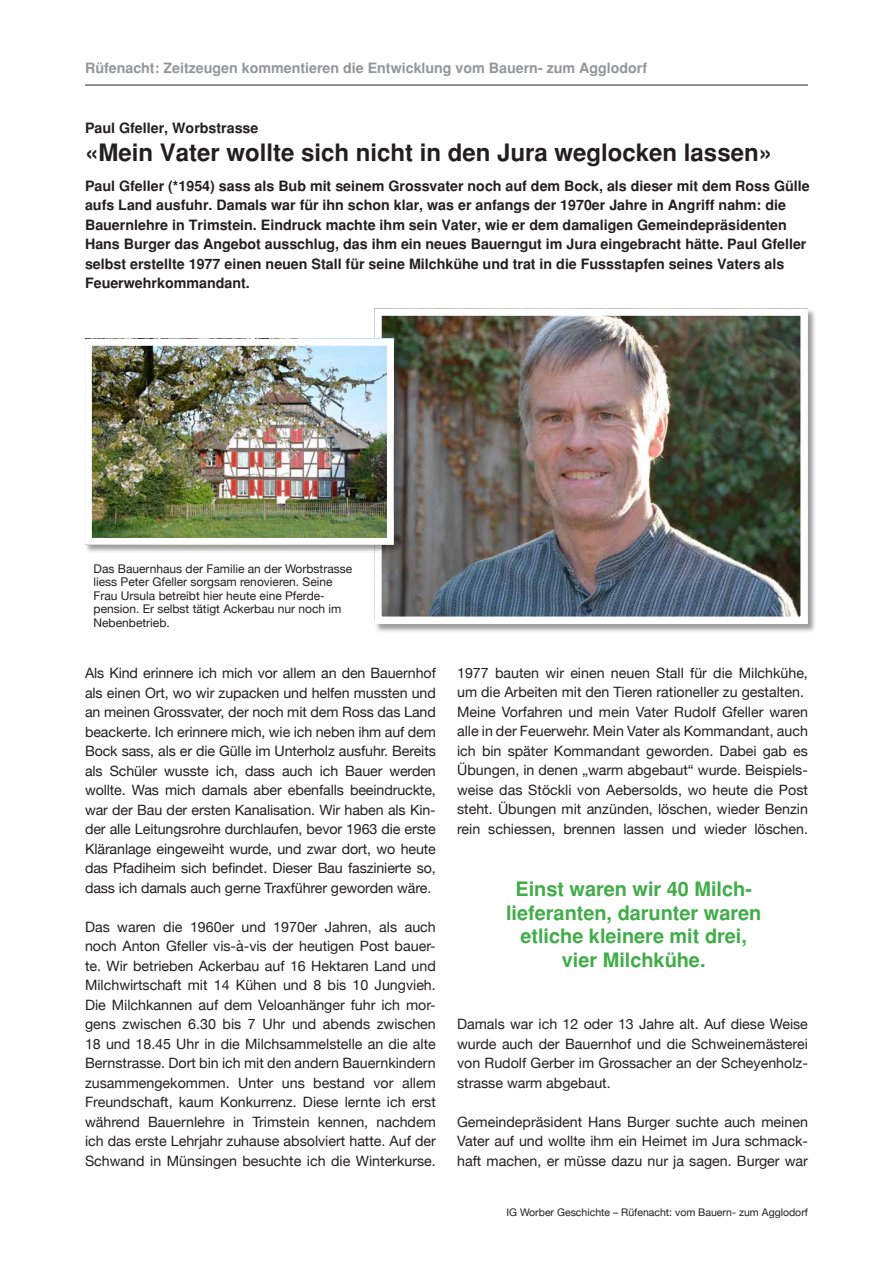
<style>
.page{position:relative;width:893px;height:1263px;background:#fff}
.page>*{position:absolute;margin:0;border:0;box-sizing:border-box;transform-origin:0 0}
.t1{font:700 24px "Helvetica";color:#231f20}
.t2{font:700 19.95px/23.9px "Helvetica";color:#41ad49;text-align:center}
.t3{font:14.25px/19.5px "Helvetica Neue";color:#231f20;text-align:justify}
.t4{font:700 14.25px/19.5px "Helvetica";color:#231f20}
.t5{font:700 14.25px "Helvetica";color:#939598}
.t6{font:12px/13.5px "Helvetica Neue";color:#231f20}
.t7{font:10.5px "Helvetica Neue";color:#231f20}
</style>
<div class="page">
<div style="left:374px;top:308px;width:443px;height:325px;background:#231f20;opacity:.45"></div>
<img style="left:383px;top:317px;width:416px;height:298px">
<div style="left:374px;top:308px;width:434px;height:316px;border:8px solid #fff"></div>
<div style="left:85px;top:338px;width:318px;height:215px;background:#231f20;opacity:.45"></div>
<img style="left:93px;top:347px;width:293px;height:190px">
<div style="left:85px;top:339px;width:309px;height:206px;border:7px solid #fff"></div>
<hr style="left:85px;top:85px;width:723px;height:1px;background:#231f20">
<p class="t5" style="left:85px;top:60px;width:564px">Rüfenacht: Zeitzeugen kommentieren die Entwicklung vom Bauern- zum Agglodorf</p>
<p class="t4" style="left:85px;top:119px;width:175px">Paul Gfeller, Worbstrasse</p>
<h1 class="t1" style="left:85px;top:138px;width:688px">«Mein Vater wollte sich nicht in den Jura weglocken lassen»</h1>
<p class="t4" style="left:85px;top:176px;width:726px">Paul Gfeller (*1954) sass als Bub mit seinem Grossvater noch auf dem Bock, als dieser mit dem Ross Gülle aufs Land ausfuhr. Damals war für ihn schon klar, was er anfangs der 1970er Jahre in Angriff nahm: die Bauernlehre in Trimstein. Eindruck machte ihm sein Vater, wie er dem damaligen Gemeindepräsidenten Hans Burger das Angebot ausschlug, das ihm ein neues Bauerngut im Jura eingebracht hätte. Paul Gfeller selbst erstellte 1977 einen neuen Stall für seine Milchkühe und trat in die Fussstapfen seines Vaters als Feuerwehrkommandant.</p>
<p class="t6" style="left:94px;top:562px;width:260px">Das Bauernhaus der Familie an der Worbstrasse liess Peter Gfeller sorgsam renovieren. Seine Frau Ursula betreibt hier heute eine Pferde&shy;pension. Er selbst tätigt Ackerbau nur noch im Nebenbetrieb.</p>
<p class="t3" style="left:85px;top:664px;width:352px">Als Kind erinnere ich mich vor allem an den Bauernhof als einen Ort, wo wir zupacken und helfen mussten und an meinen Grossvater, der noch mit dem Ross das Land beackerte. Ich erinnere mich, wie ich neben ihm auf dem Bock sass, als er die Gülle im Unterholz ausfuhr. Bereits als Schüler wusste ich, dass auch ich Bauer werden wollte. Was mich damals aber ebenfalls beeindruckte, war der Bau der ersten Kanalisation. Wir haben als Kin&shy;der alle Leitungsrohre durchlaufen, bevor 1963 die erste Kläranlage eingeweiht wurde, und zwar dort, wo heute das Pfadiheim sich befindet. Dieser Bau faszinierte so, dass ich damals auch gerne Traxführer geworden wäre.</p>
<p class="t3" style="left:85px;top:917px;width:352px">Das waren die 1960er und 1970er Jahren, als auch noch Anton Gfeller vis-à-vis der heutigen Post bauer&shy;te. Wir betrieben Ackerbau auf 16 Hektaren Land und Milchwirtschaft mit 14 Kühen und 8 bis 10 Jungvieh.<br>Die Milchkannen auf dem Veloanhänger fuhr ich mor&shy;gens zwischen 6.30 bis 7 Uhr und abends zwischen 18 und 18.45 Uhr in die Milchsammelstelle an die alte Bernstrasse. Dort bin ich mit den andern Bauernkindern zusammengekommen. Unter uns bestand vor allem Freundschaft, kaum Konkurrenz. Diese lernte ich erst während Bauernlehre in Trimstein kennen, nachdem ich das erste Lehrjahr zuhause absolviert hatte. Auf der Schwand in Münsingen besuchte ich die Winterkurse.</p>
<p class="t3" style="left:457px;top:664px;width:352px;text-align:left">1977 bauten wir einen neuen Stall für die Milchkühe, um die Arbeiten mit den Tieren rationeller zu gestalten.<br>Meine Vorfahren und mein Vater Rudolf Gfeller waren alle in der Feuerwehr. Mein Vater als Kommandant, auch ich bin später Kommandant geworden. Dabei gab es Übungen, in denen „warm abgebaut“ wurde. Beispiels&shy;weise das Stöckli von Aebersolds, wo heute die Post steht. Übungen mit anzünden, löschen, wieder Benzin rein schiessen, brennen lassen und wieder löschen.</p>
<h2 class="t2" style="left:506px;top:877px;width:257px">Einst waren wir 40 Milch&shy;lieferanten, darunter waren etliche kleinere mit drei, vier Milchkühe.</h2>
<p class="t3" style="left:457px;top:1015px;width:352px">Damals war ich 12 oder 13 Jahre alt. Auf diese Weise wurde auch der Bauernhof und die Schweinemästerei von Rudolf Gerber im Grossacher an der Scheyenholz&shy;strasse warm abgebaut.</p>
<p class="t3" style="left:457px;top:1112px;width:352px">Gemeindepräsident Hans Burger suchte auch meinen Vater auf und wollte ihm ein Heimet im Jura schmack&shy;haft machen, er müsse dazu nur ja sagen. Burger war</p>
<p class="t7" style="left:506px;top:1204px;width:303px">IG Worber Geschichte – Rüfenacht: vom Bauern- zum Agglodorf</p>
</div>
